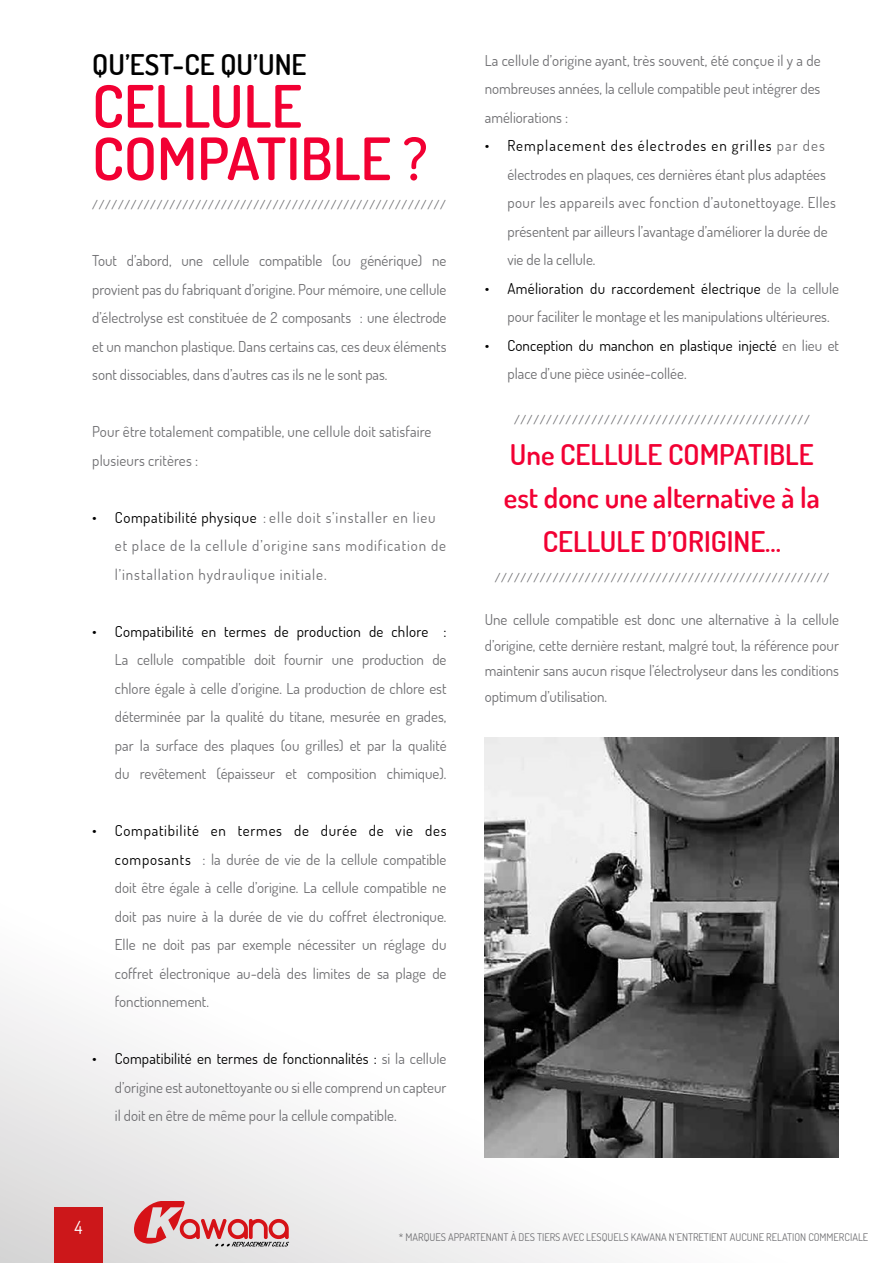
<style>
.page{position:relative;width:893px;height:1263px;background:#fff}
.page>*{position:absolute;margin:0;border:0;box-sizing:border-box;transform-origin:0 0}
.t1{font:600 58.5px/52.5px "Dosis";color:#f20033}
.t2{font:600 28.5px/43.5px "Dosis";color:#f20033;text-align:center}
.t3{font:600 28.5px "Dosis";color:#000}
.t4{font:18px "Dosis";color:#fff}
.t5{font:15px/28.5px "Dosis";color:#707073;text-align:justify}
.t6{font:15px/28.5px "Dosis";letter-spacing:.06em;color:#707073}
.t7{font:15px/28.5px "Dosis";letter-spacing:.01em;color:#000}
.t8{font:500 12px "Dosis";color:#707073}
.t9{font:10.5px "Dosis";color:#707073}
.s1{color:#000}
.s2{color:#707073}
</style>
<div class="page">
<div style="left:0;top:0;width:893px;height:1263px;background:linear-gradient(to bottom,#fff,#f8f7f8)"></div>
<svg style="left:135px;top:1201px;width:154px;height:45px;background:#dca3a5"></svg>
<div style="left:54px;top:1207px;width:49px;height:56px;background:#cc171a"></div>
<img style="left:485px;top:738px;width:354px;height:419px">
<h2 class="t3" style="left:92px;top:46px;width:216px">QU’EST-CE QU’UNE</h2>
<h1 class="t1" style="left:92px;top:79px;width:337px">CELLULE<br>COMPATIBLE ?</h1>
<p class="t8" style="left:92px;top:197px;width:355px">///////////////////////////////////////////////////////</p>
<p class="t5" style="left:92px;top:246px;width:356px">Tout d’abord, une cellule compatible (ou générique) ne provient pas du fabriquant d’origine. Pour mémoire, une cellule d’électrolyse est constituée de 2 composants : une électrode et un manchon plastique. Dans certains cas, ces deux éléments sont dissociables, dans d’autres cas ils ne le sont pas.</p>
<p class="t5" style="left:92px;top:417px;width:341px">Pour être totalement compatible, une cellule doit satisfaire plusieurs critères :</p>
<p class="t6" style="left:115px;top:502px;width:333px;text-indent:-23px"><span class="s1">• Compatibilité physique</span> : elle doit s’installer en lieu et place de la cellule d’origine sans modification de l’installation hydraulique initiale.</p>
<p class="t7" style="left:92px;top:616px;width:356px">• Compatibilité en termes de production de chlore :</p>
<p class="t5" style="left:115px;top:645px;width:333px">La cellule compatible doit fournir une production de chlore égale à celle d’origine. La production de chlore est déterminée par la qualité du titane, mesurée en grades, par la surface des plaques (ou grilles) et par la qualité du revêtement (épaisseur et composition chimique).</p>
<p class="t5" style="left:115px;top:816px;width:333px;text-indent:-23px"><span class="s1">• Compatibilité en termes de durée de vie des composants</span> : la durée de vie de la cellule compatible doit être égale à celle d’origine. La cellule compatible ne doit pas nuire à la durée de vie du coffret électronique.<br>Elle ne doit pas par exemple nécessiter un réglage du coffret électronique au-delà des limites de sa plage de fonctionnement.</p>
<p class="t5" style="left:115px;top:1044px;width:333px;text-indent:-23px"><span class="s1">• Compatibilité en termes de fonctionnalités :</span> si la cellule d’origine est autonettoyante ou si elle comprend un capteur il doit en être de même pour la cellule compatible.</p>
<p class="t5" style="left:485px;top:45px;width:337px">La cellule d’origine ayant, très souvent, été conçue il y a de nombreuses années, la cellule compatible peut intégrer des améliorations :</p>
<p class="t5" style="left:507px;top:131px;width:330px;text-align:left;text-indent:-23px"><span class="s1">• Remplacement des électrodes en grilles</span> par des électrodes en plaques, ces dernières étant plus adaptées pour les appareils avec fonction d’autonettoyage. Elles présentent par ailleurs l’avantage d’améliorer la durée de vie de la cellule.</p>
<p class="t5" style="left:507px;top:273px;width:333px;text-indent:-23px"><span class="s1">• Amélioration du raccordement électrique</span> de la cellule pour faciliter le montage et les manipulations ultérieures.</p>
<p class="t7" style="left:507px;top:330px;width:333px;text-indent:-23px">• Conception du manchon en plastique injecté <span class="s2">en lieu et place d’une pièce usinée-collée.</span></p>
<p class="t8" style="left:514px;top:412px;width:297px">//////////////////////////////////////////////</p>
<h2 class="t2" style="left:504px;top:432px;width:318px">Une CELLULE COMPATIBLE est donc une alternative à la<br>CELLULE D’ORIGINE...</h2>
<p class="t8" style="left:495px;top:569px;width:336px">////////////////////////////////////////////////////</p>
<p class="t5" style="left:485px;top:606px;width:356px;line-height:25.5px">Une cellule compatible est donc une alternative à la cellule d’origine, cette dernière restant, malgré tout, la référence pour maintenir sans aucun risque l’électrolyseur dans les conditions optimum d’utilisation.</p>
<p class="t4" style="left:74px;top:1216px;width:9px">4</p>
<p class="t9" style="left:399px;top:1230px;width:471px">* MARQUES APPARTENANT À DES TIERS AVEC LESQUELS KAWANA N’ENTRETIENT AUCUNE RELATION COMMERCIALE</p>
</div>
